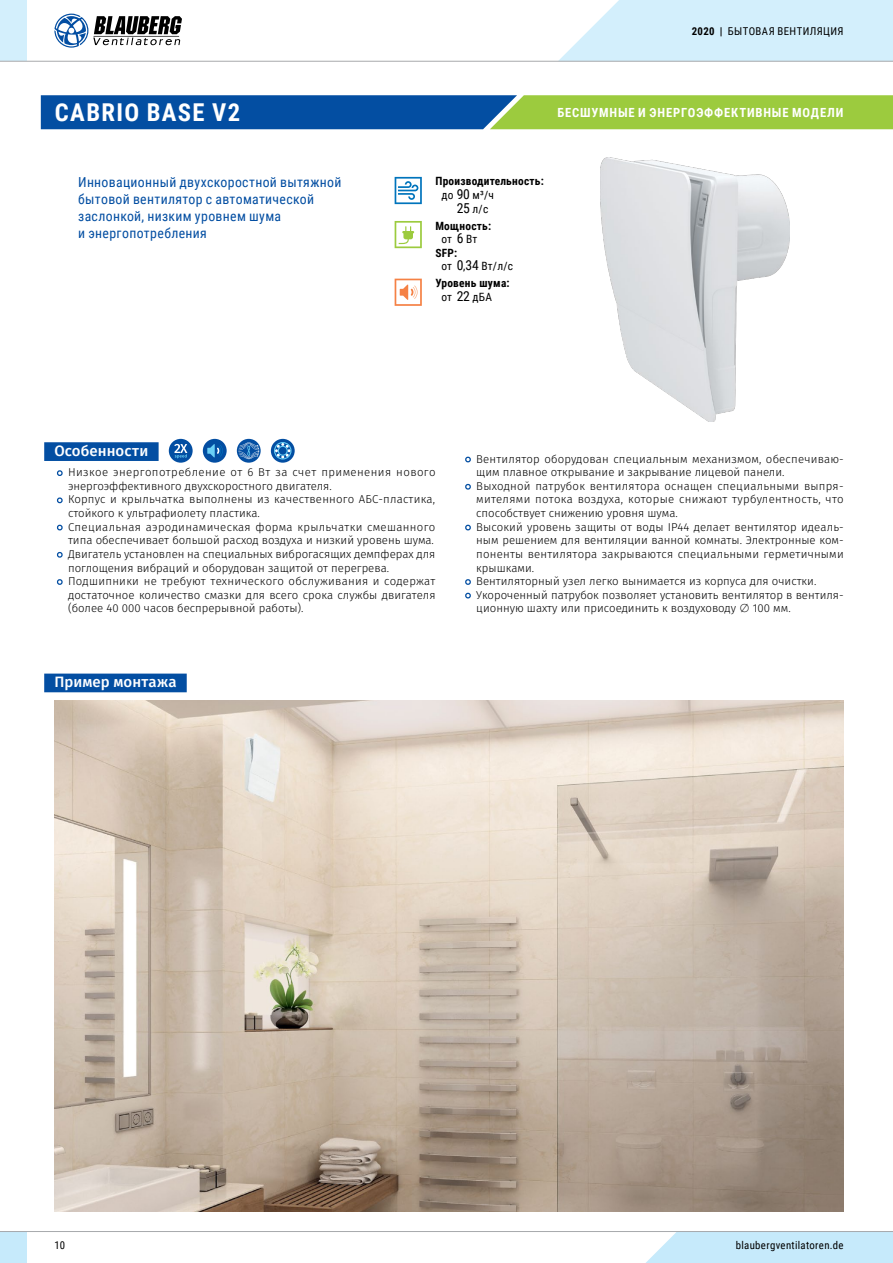
<style>
.page{position:relative;width:893px;height:1263px;background:#fff}
.page>*{position:absolute;margin:0;border:0;box-sizing:border-box;transform-origin:0 0}
.t1{font:700 24.6px "Roboto Condensed";letter-spacing:.055em;color:#fff}
.t2{font:500 15px "Fira Sans";letter-spacing:.005em;color:#fff}
.t3{font:13.8px/17px "Roboto Condensed";letter-spacing:.025em;color:#034ea2}
.t4{font:700 12.6px "Roboto Condensed";letter-spacing:.065em;color:#fff}
.t5{font:300 11.4px/13.6px "Fira Sans";color:#000}
.t6{font:700 11.4px/13.6px "Roboto Condensed";letter-spacing:.02em;color:#000}
.t7{font:11.4px "Roboto Condensed";letter-spacing:.02em;color:#000}
.t8{font:10.8px "Roboto Condensed";letter-spacing:.035em;color:#000}
.s1{font-weight:700}
.s2{font-size:13.65px}
.s3{font-weight:400}
.s4{font-weight:400;font-size:13.65px}
</style>
<div class="page">
<svg style="left:41px;top:95px;width:852px;height:34px;background:#4b8876"></svg>
<div style="left:44px;top:442px;width:115px;height:19px;background:#034ea2"></div>
<svg style="left:56px;top:470px;width:7px;height:6px"></svg>
<svg style="left:56px;top:497px;width:7px;height:7px"></svg>
<svg style="left:56px;top:524px;width:7px;height:7px"></svg>
<svg style="left:56px;top:551px;width:7px;height:7px"></svg>
<svg style="left:57px;top:579px;width:6px;height:6px"></svg>
<svg style="left:271px;top:439px;width:24px;height:24px"></svg>
<svg style="left:274px;top:442px;width:17px;height:17px"></svg>
<div style="left:203px;top:439px;width:24px;height:24px;background:#034ea2;border-radius:50%"></div>
<svg style="left:207px;top:444px;width:16px;height:14px"></svg>
<svg style="left:237px;top:439px;width:24px;height:24px"></svg>
<svg style="left:238px;top:442px;width:22px;height:17px"></svg>
<div style="left:169px;top:439px;width:24px;height:24px;background:#034ea2;border-radius:50%"></div>
<svg style="left:174px;top:444px;width:13px;height:14px"></svg>
<svg style="left:465px;top:456px;width:6px;height:7px"></svg>
<svg style="left:465px;top:483px;width:6px;height:7px"></svg>
<svg style="left:465px;top:524px;width:6px;height:7px"></svg>
<svg style="left:465px;top:579px;width:6px;height:6px"></svg>
<svg style="left:465px;top:592px;width:6px;height:7px"></svg>
<img style="left:600px;top:157px;width:189px;height:264px">
<div style="left:44px;top:674px;width:143px;height:18px;background:#034ea2"></div>
<img style="left:54px;top:701px;width:790px;height:510px">
<svg style="left:395px;top:177px;width:27px;height:27px"></svg>
<svg style="left:395px;top:221px;width:27px;height:27px"></svg>
<svg style="left:395px;top:279px;width:27px;height:27px"></svg>
<div style="left:646px;top:1232px;width:247px;height:31px;background:#c6eafb"></div>
<div style="left:0;top:1231px;width:27px;height:32px;background:#c6eafb"></div>
<hr style="left:0;top:1231px;width:893px;height:1px;background:#a7a9ac">
<div style="left:0;top:0;width:27px;height:61px;background:#d3effc"></div>
<hr style="left:0;top:61px;width:893px;height:1px;background:#a7a9ac">
<svg style="left:558px;top:0;width:335px;height:62px;background:#d6effa"></svg>
<svg style="left:54px;top:14px;width:128px;height:34px"></svg>
<h1 class="t1" style="left:55px;top:95px;width:187px">CABRIO BASE V2</h1>
<p class="t3" style="left:78px;top:173px;width:265px">Инновационный двухскоростной вытяжной бытовой вентилятор с автоматической заслонкой, низким уровнем шума<br>и энергопотребления</p>
<p class="t8" style="left:692px;top:23px;width:153px"><span class="s1">2020 |</span> БЫТОВАЯ ВЕНТИЛЯЦИЯ</p>
<p class="t4" style="left:557px;top:104px;width:288px">БЕСШУМНЫЕ И ЭНЕРГОЭФФЕКТИВНЫЕ МОДЕЛИ</p>
<p class="t6" style="left:435px;top:174px;width:110px">Производительность:</p>
<p class="t7" style="left:441px;top:187px;width:54px">до <span class="s2">90</span> м³/ч</p>
<p class="t7" style="left:457px;top:201px;width:33px"><span class="s2">25</span> л/с</p>
<p class="t6" style="left:435px;top:218px;width:57px">Мощность:</p>
<p class="t7" style="left:441px;top:231px;width:37px">от <span class="s2">6</span> Вт</p>
<p class="t6" style="left:435px;top:245px;width:23px">SFP:</p>
<p class="t7" style="left:441px;top:258px;width:73px">от <span class="s2">0</span>,<span class="s2">34</span> Вт/л/с</p>
<p class="t6" style="left:441px;top:276px;width:70px;text-indent:-6px">Уровень шума: <span class="s3">от</span> <span class="s4">22</span> <span class="s3">дБА</span></p>
<h2 class="t2" style="left:54px;top:440px;width:95px">Особенности</h2>
<p class="t5" style="left:68px;top:466px;width:369px">Низкое энергопотребление от 6 Вт за счет применения нового энергоэффективного двухскоростного двигателя.<br>Корпус и крыльчатка выполнены из качественного АБС-пластика, стойкого к ультрафиолету пластика.<br>Специальная аэродинамическая форма крыльчатки смешанного типа обеспечивает большой расход воздуха и низкий уровень шума.<br>Двигатель установлен на специальных виброгасящих демпферах для поглощения вибраций и оборудован защитой от перегрева.<br>Подшипники не требуют технического обслуживания и содержат достаточное количество смазки для всего срока службы двигателя (более 40 000 часов беспрерывной работы).</p>
<h2 class="t2" style="left:54px;top:671px;width:124px">Пример монтажа</h2>
<p class="t5" style="left:476px;top:453px;width:369px">Вентилятор оборудован специальным механизмом, обеспечиваю&shy;щим плавное открывание и закрывание лицевой панели.<br>Выходной патрубок вентилятора оснащен специальными выпря&shy;мителями потока воздуха, которые снижают турбулентность, что способствует снижению уровня шума.<br>Высокий уровень защиты от воды IP44 делает вентилятор идеаль&shy;ным решением для вентиляции ванной комнаты. Электронные ком&shy;поненты вентилятора закрываются специальными герметичными крышками.<br>Вентиляторный узел легко вынимается из корпуса для очистки.<br>Укороченный патрубок позволяет установить вентилятор в вентиля&shy;ционную шахту или присоединить к воздуховоду ∅ 100 мм.</p>
<p class="t8" style="left:54px;top:1238px;width:12px">10</p>
<p class="t8" style="left:736px;top:1238px;width:109px">blaubergventilatoren.de</p>
</div>
